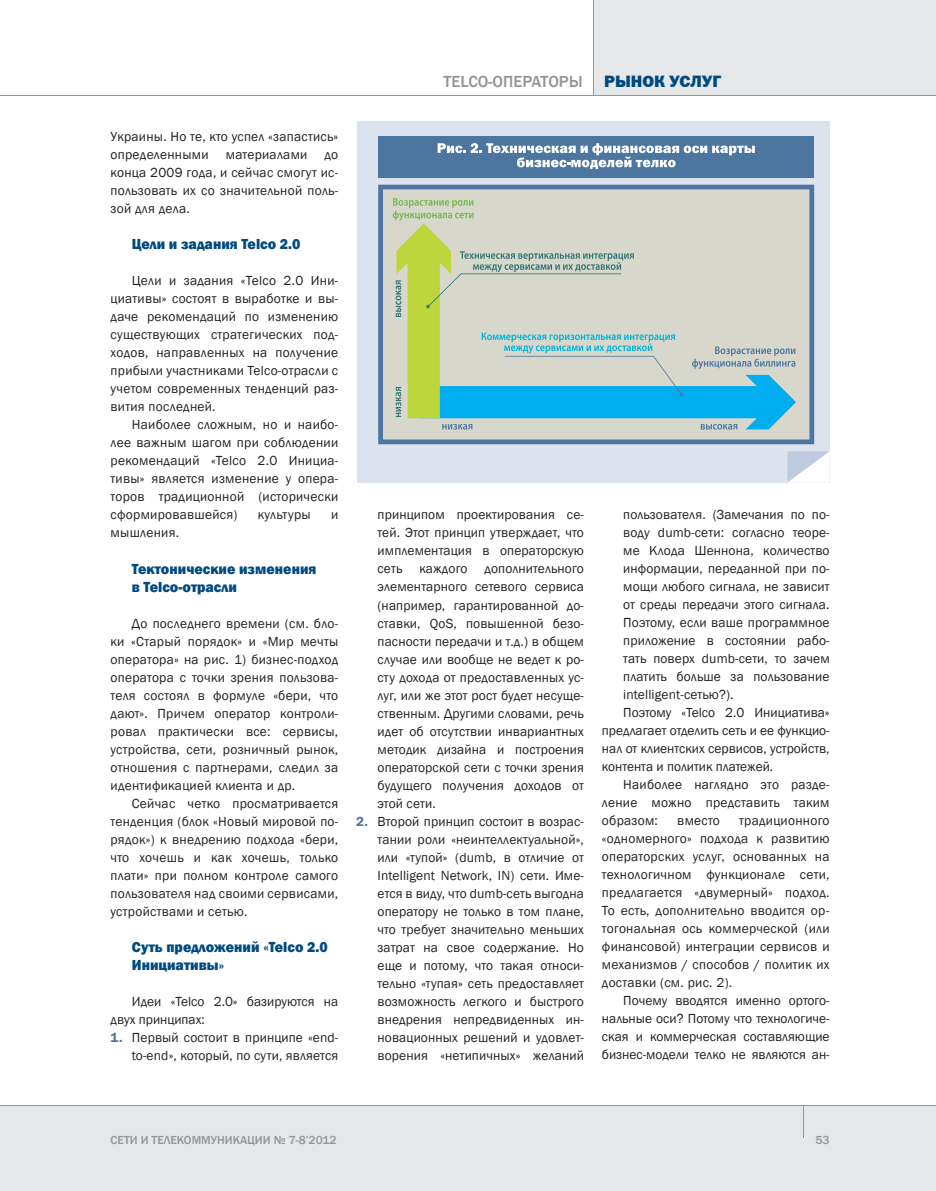
<style>
.page{position:relative;width:936px;height:1191px;background:#fff}
.page>*{position:absolute;margin:0;border:0;box-sizing:border-box;transform-origin:0 0}
.t1{font:500 16.5px "Franklin Gothic";color:#939598}
.t2{font:16.5px "Franklin Gothic Heavy C";color:#004a7f}
.t3{font:800 15px/18px "Franklin Gothic";letter-spacing:.005em;color:#004a7f;scale:.95 1}
.t4{font:13.5px/18px "Franklin Gothic";letter-spacing:.01em;color:#231f20;text-align:justify}
.t5{font:500 12px "Franklin Gothic";color:#939598}
.s1{font-weight:600;color:#4c759f}
</style>
<div class="page">
<div style="left:0;top:1106px;width:935px;height:85px;background:#e6e7e9"></div>
<div style="left:593px;top:0;width:342px;height:96px;background:#e6e7e9"></div>
<hr style="left:0;top:1105px;width:935px;height:1px;background:#939598">
<hr style="left:0;top:96px;width:935px;height:1px;background:#939598">
<hr style="left:803px;top:1106px;width:1px;height:31px;background:#939598">
<hr style="left:593px;top:0;width:1px;height:95px;background:#939598">
<div style="left:357px;top:122px;width:472px;height:361px;background:#dce3ee"></div>
<svg style="left:378px;top:185px;width:436px;height:259px;fill:#d7d7cc"></svg>
<div style="left:378px;top:136px;width:436px;height:41px;background:#4c759f"></div>
<svg style="left:437px;top:143px;width:317px;height:26px"></svg>
<svg style="left:393px;top:198px;width:403px;height:231px"></svg>
<svg style="left:787px;top:451px;width:42px;height:31px"></svg>
<p class="t4" style="left:111px;top:128px;width:229px">Украины. Но те, кто успел «запастись» определенными</p>
<p class="t4" style="left:111px;top:146px;width:229px;text-indent:214px">до конца 2009 года, и сейчас смогут ис&shy;пользовать их со значительной поль&shy;зой для дела.</p>
<p class="t3" style="left:132px;top:235px;width:179px">Цели и задания Telco 2.0</p>
<p class="t4" style="left:111px;top:272px;width:229px;text-indent:21px">Цели и задания «Telco 2.0 Ини&shy;циативы» состоят в выработке и вы&shy;даче рекомендаций по изменению существующих стратегических под&shy;ходов, направленных на получение прибыли участниками Telco-отрасли с учетом современных тенденций раз&shy;вития последней.</p>
<p class="t4" style="left:111px;top:416px;width:229px;text-indent:21px">Наиболее сложным, но и наибо&shy;лее важным шагом при соблюдении рекомендаций «Telco 2.0 Инициа&shy;тивы» является изменение у опера&shy;торов традиционной (исторически сформировавшейся)</p>
<p class="t4" style="left:226px;top:146px;width:83px">материалами</p>
<p class="t4" style="left:258px;top:506px;width:54px">культуры</p>
<p class="t4" style="left:331px;top:506px;width:9px">и</p>
<p class="t4" style="left:111px;top:524px;width:70px">мышления.</p>
<p class="t3" style="left:132px;top:559px;width:196px">Тектонические изменения в Telco-отрасли</p>
<p class="t4" style="left:111px;top:614px;width:229px;text-indent:21px">До последнего времени (см. бло&shy;ки «Старый порядок» и «Мир мечты оператора» на рис. 1) бизнес-подход оператора с точки зрения пользова&shy;теля состоял в формуле «бери, что дают». Причем оператор контроли&shy;ровал практически все: сервисы, устройства, сети, розничный рынок, отношения с партнерами, следил за идентификацией клиента и др.</p>
<p class="t4" style="left:111px;top:794px;width:229px;text-indent:21px">Сейчас четко просматривается тенденция (блок «Новый мировой по&shy;рядок») к внедрению подхода «бери, что хочешь и как хочешь, только плати» при полном контроле самого пользователя над своими сервисами, устройствами и сетью.</p>
<p class="t3" style="left:132px;top:937px;width:208px">Суть предложений «Telco 2.0<br>Инициативы»</p>
<p class="t4" style="left:111px;top:992px;width:229px;text-indent:21px">Идеи «Telco 2.0» базируются на двух принципах:</p>
<p class="t4" style="left:111px;top:1028px;width:229px;text-align:right"><span class="s1">1.</span> Первый состоит в принципе «end&shy;to-end», который, по сути, является</p>
<p class="t1" style="left:443px;top:71px;width:141px">TELCO-ОПЕРАТОРЫ</p>
<p class="t2" style="left:604px;top:72px;width:119px">рынок услуг</p>
<p class="t4" style="left:377px;top:506px;width:208px">принципом проектирования се&shy;тей. Этот принцип утверждает, что имплементация в операторскую сеть</p>
<p class="t4" style="left:377px;top:560px;width:208px;text-indent:107px">дополнительного элементарного сетевого сервиса (например, гарантированной до&shy;ставки, QoS, повышенной безо&shy;пасности передачи и т.д.) в общем случае или вообще не ведет к ро&shy;сту дохода от предоставленных ус&shy;луг, или же этот рост будет несуще&shy;ственным. Другими словами, речь идет об отсутствии инвариантных методик дизайна и построения операторской сети с точки зрения будущего получения доходов от этой сети.</p>
<p class="t4" style="left:377px;top:812px;width:208px;text-indent:-21px"><span class="s1">2.</span> Второй принцип состоит в возрас&shy;тании роли «неинтеллектуальной», или «тупой» (dumb, в отличие от Intelligent Network, IN) сети. Име&shy;ется в виду, что dumb-сеть выгодна оператору не только в том плане, что требует значительно меньших затрат на свое содержание. Но еще и потому, что такая относи&shy;тельно «тупая» сеть предоставляет возможность легкого и быстрого внедрения непредвиденных ин&shy;новационных решений и удовлет&shy;ворения «нетипичных» желаний</p>
<p class="t4" style="left:419px;top:560px;width:50px">каждого</p>
<p class="t4" style="left:623px;top:506px;width:208px">пользователя. (Замечания по по-</p>
<p class="t4" style="left:623px;top:524px;width:208px">воду dumb-сети: согласно теоре-</p>
<p class="t4" style="left:623px;top:542px;width:208px">ме Клода Шеннона, количество</p>
<p class="t4" style="left:623px;top:560px;width:208px">информации, переданной при по-</p>
<p class="t4" style="left:623px;top:578px;width:208px">мощи любого сигнала, не зависит</p>
<p class="t4" style="left:623px;top:596px;width:208px">от среды передачи этого сигнала.</p>
<p class="t4" style="left:623px;top:614px;width:208px">Поэтому, если ваше программное</p>
<p class="t4" style="left:623px;top:632px;width:208px">приложение в состоянии рабо-</p>
<p class="t4" style="left:623px;top:650px;width:208px">тать поверх dumb-сети, то зачем</p>
<p class="t4" style="left:623px;top:668px;width:208px">платить больше за пользование</p>
<p class="t4" style="left:623px;top:686px;width:112px">intelligent-сетью?).</p>
<p class="t4" style="left:623px;top:704px;width:208px">Поэтому «Telco 2.0 Инициатива»</p>
<p class="t4" style="left:602px;top:722px;width:229px">предлагает отделить сеть и ее функцио-</p>
<p class="t4" style="left:602px;top:740px;width:229px">нал от клиентских сервисов, устройств,</p>
<p class="t4" style="left:602px;top:758px;width:173px">контента и политик платежей.</p>
<p class="t4" style="left:623px;top:776px;width:208px">Наиболее наглядно это разде-</p>
<p class="t4" style="left:602px;top:794px;width:229px">ление можно представить таким</p>
<p class="t4" style="left:602px;top:812px;width:58px">образом:</p>
<p class="t4" style="left:677px;top:812px;width:44px">вместо</p>
<p class="t4" style="left:602px;top:812px;width:229px;text-indent:137px">традиционного «одномерного» подхода к развитию операторских услуг, основанных на технологичном функционале сети, предлагается «двумерный» подход.<br>То есть, дополнительно вводится ор&shy;тогональная ось коммерческой (или финансовой) интеграции сервисов и механизмов / способов / политик их доставки (см. рис. 2).</p>
<p class="t4" style="left:602px;top:992px;width:229px;text-indent:21px">Почему вводятся именно ортого&shy;нальные оси? Потому что технологиче&shy;ская и коммерческая составляющие бизнес-модели телко не являются ан-</p>
<p class="t5" style="left:111px;top:1132px;width:227px">СЕТИ И ТЕЛЕКОММУНИКАЦИИ № 7-8’2012</p>
<p class="t5" style="left:815px;top:1132px;width:16px">53</p>
</div>
